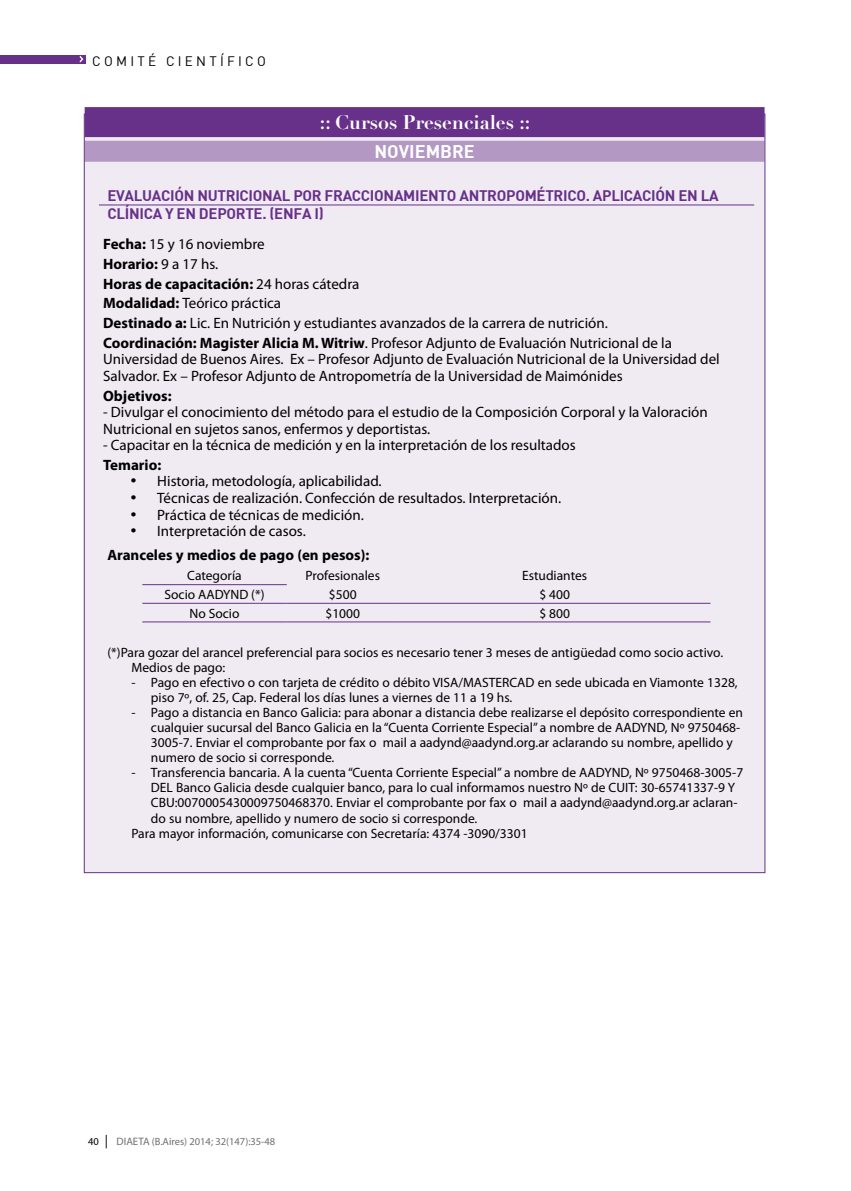
<style>
.page{position:relative;width:851px;height:1191px;background:#fff}
.page>*{position:absolute;margin:0;border:0;box-sizing:border-box;transform-origin:0 0}
.t1{font:700 19.5px "Didot LT Std";color:#fff}
.t2{font:700 18px "DIN";color:#fff}
.t3{font:15px/19.8px "Myriad Pro";color:#000}
.t4{font:700 15px "DIN";letter-spacing:-.02em;color:#673189}
.t5{font:700 15px/24px "Myriad Pro";color:#000}
.t6{font:13.5px/15px "Myriad Pro";color:#000}
.t7{font:13.5px "DIN";letter-spacing:.24em;color:#000}
.t8{font:10.5px "Myriad Pro";color:#706f6f}
.s1{font-weight:700}
.s2{font-weight:400}
.s3{color:#000}
.s4{font-size:13.5px;color:#000}
.s5{font-family:"Myriad Pro Regular SC800";font-size:10.8px}
</style>
<div class="page">
<div style="left:0;top:55px;width:86px;height:9px;background:#673189"></div>
<svg style="left:79px;top:56px;width:4px;height:6px"></svg>
<div style="left:84px;top:114px;width:680px;height:758px;background:#f0eaf3"></div>
<div style="left:85px;top:107px;width:679px;height:30px;background:#673189"></div>
<div style="left:85px;top:141px;width:679px;height:21px;background:#b398c4"></div>
<hr style="left:99px;top:205px;width:655px;height:1px;background:#673189">
<hr style="left:142px;top:584px;width:145px;height:1px;background:#673189">
<hr style="left:142px;top:603px;width:145px;height:1px;background:#673189">
<hr style="left:142px;top:621px;width:145px;height:1px;background:#673189">
<hr style="left:287px;top:603px;width:112px;height:1px;background:#673189">
<hr style="left:399px;top:603px;width:311px;height:1px;background:#673189">
<hr style="left:287px;top:621px;width:112px;height:1px;background:#673189">
<hr style="left:399px;top:621px;width:311px;height:1px;background:#673189">
<p class="t7" style="left:92px;top:52px;width:175px">COMITÉ CIENTÍFICO</p>
<h1 class="t1" style="left:320px;top:110px;width:212px">:: Cursos Presenciales ::</h1>
<h2 class="t2" style="left:374px;top:139px;width:12px">NOVIEMB</h2>
<h2 class="t2" style="left:452px;top:139px;width:22px">RE</h2>
<p class="t4" style="left:107px;top:186px;width:10px">EVALUACIÓN</p>
<p class="t4" style="left:197px;top:186px;width:10px">NUT</p>
<p class="t4" style="left:226px;top:186px;width:19px">RICIONAL</p>
<p class="t4" style="left:293px;top:186px;width:59px">POR FRACCIONAMIENTO</p>
<p class="t4" style="left:459px;top:186px;width:161px">ANTROPOM ÉTRICO. APLICACIÓN</p>
<p class="t4" style="left:678px;top:186px;width:32px">EN LA</p>
<p class="t4" style="left:107px;top:204px;width:9px">CLÍNICA</p>
<p class="t4" style="left:165px;top:204px;width:160px">YEN DEPORTE. (ENFAI)</p>
<p class="t3" style="left:103px;top:234px;width:570px"><span class="s1">Fecha:</span> 15 y 16 noviembre<br><span class="s1">Horario:</span> 9 a 17 hs.<br><span class="s1">Horas de capacitación:</span> 24 horas cátedra<br><span class="s1">Modalidad:</span> Teórico práctica<br><span class="s1">Destinado a:</span> Lic. En Nutrición y estudiantes avanzados de la carrera de nutrición.<br><span class="s1">Coordinación: Magister Alicia M. Witriw</span>. Profesor Adjunto de Evaluación Nutricional de la</p>
<p class="t3" style="left:103px;top:351px;width:618px;line-height:16.5px">Universidad de Buenos Aires. Ex – Profesor Adjunto de Evaluación Nutricional de la Universidad del<br>Salvador. Ex – Profesor Adjunto de Antropometría de la Universidad de Maimónides</p>
<p class="t5" style="left:103px;top:383px;width:70px">Objetivos:</p>
<p class="t3" style="left:103px;top:404px;width:606px;line-height:16.5px">- Divulgar el conocimiento del método para el estudio de la Composición Corporal y la Valoración<br>Nutricional en sujetos sanos, enfermos y deportistas.</p>
<p class="t3" style="left:103px;top:435px;width:474px">- Capacitar en la técnica de medición y en la interpretación de los resultados</p>
<p class="t5" style="left:103px;top:452px;width:60px">Temario:</p>
<p class="t3" style="left:130px;top:472px;width:253px">• Historia, metodología, aplicabilidad.</p>
<p class="t3" style="left:130px;top:488px;width:432px">• Técnicas de realización. Confección de resultados. Interpretación.</p>
<p class="t3" style="left:130px;top:505px;width:235px">• Práctica de técnicas de medición.</p>
<p class="t5" style="left:107px;top:518px;width:263px;text-indent:23px">• <span class="s2">Interpretación de casos.<br></span>Aranceles y medios de pago (en pesos):</p>
<p class="t6" style="left:187px;top:568px;width:56px">Categoría</p>
<p class="t6" style="left:305px;top:568px;width:76px">Profesionales</p>
<p class="t6" style="left:522px;top:568px;width:67px">Estudiantes</p>
<p class="t6" style="left:164px;top:587px;width:101px">Socio AADYND (*)</p>
<p class="t6" style="left:329px;top:587px;width:29px">$500</p>
<p class="t6" style="left:539px;top:587px;width:32px">$ 400</p>
<p class="t6" style="left:189px;top:606px;width:51px">No Socio</p>
<p class="t6" style="left:325px;top:606px;width:36px">$1000</p>
<p class="t6" style="left:539px;top:606px;width:32px">$ 800</p>
<p class="t6" style="left:131px;top:645px;width:593px;text-indent:-24px">(*)Para gozar del arancel preferencial para socios es necesario tener 3 meses de antigüedad como socio activo.<br>Medios de pago:</p>
<p class="t6" style="left:151px;top:675px;width:588px;text-indent:-19px">- Pago en efectivo o con tarjeta de crédito o débito VISA/MASTERCAD en sede ubicada en Viamonte 1328, piso 7º, of. 25, Cap. Federal los días lunes a viernes de 11 a 19 hs.</p>
<p class="t6" style="left:151px;top:705px;width:593px;text-indent:-19px">- Pago a distancia en Banco Galicia: para abonar a distancia debe realizarse el depósito correspondiente en cualquier sucursal del Banco Galicia en la “Cuenta Corriente Especial” a nombre de AADYND, Nº 9750468- 3005-7. Enviar el comprobante por fax o mail a aadynd@aadynd.org.ar aclarando su nombre, apellido y numero de socio si corresponde.</p>
<p class="t6" style="left:131px;top:765px;width:613px">- Transferencia bancaria. A la cuenta “Cuenta Corriente Especial” a nombre de AADYND, Nº 9750468-3005-7</p>
<p class="t6" style="left:151px;top:780px;width:585px">DEL Banco Galicia desde cualquier banco, para lo cual informamos nuestro Nº de CUIT: 30-65741337-9 Y</p>
<p class="t6" style="left:151px;top:795px;width:588px">CBU:0070005430009750468370. Enviar el comprobante por fax o mail a aadynd@aadynd.org.ar aclaran-</p>
<p class="t6" style="left:151px;top:810px;width:328px">do su nombre, apellido y numero de socio si corresponde.</p>
<p class="t6" style="left:131px;top:825px;width:397px">Para mayor información, comunicarse con Secretaría: 4374 -3090/3301</p>
<p class="t8" style="left:88px;top:1135px;width:188px"><span class="s3">40</span> <span class="s4">|</span> <span class="s5">DIAETA</span> (B.Aires) 2014; 32(147):35-48</p>
</div>
